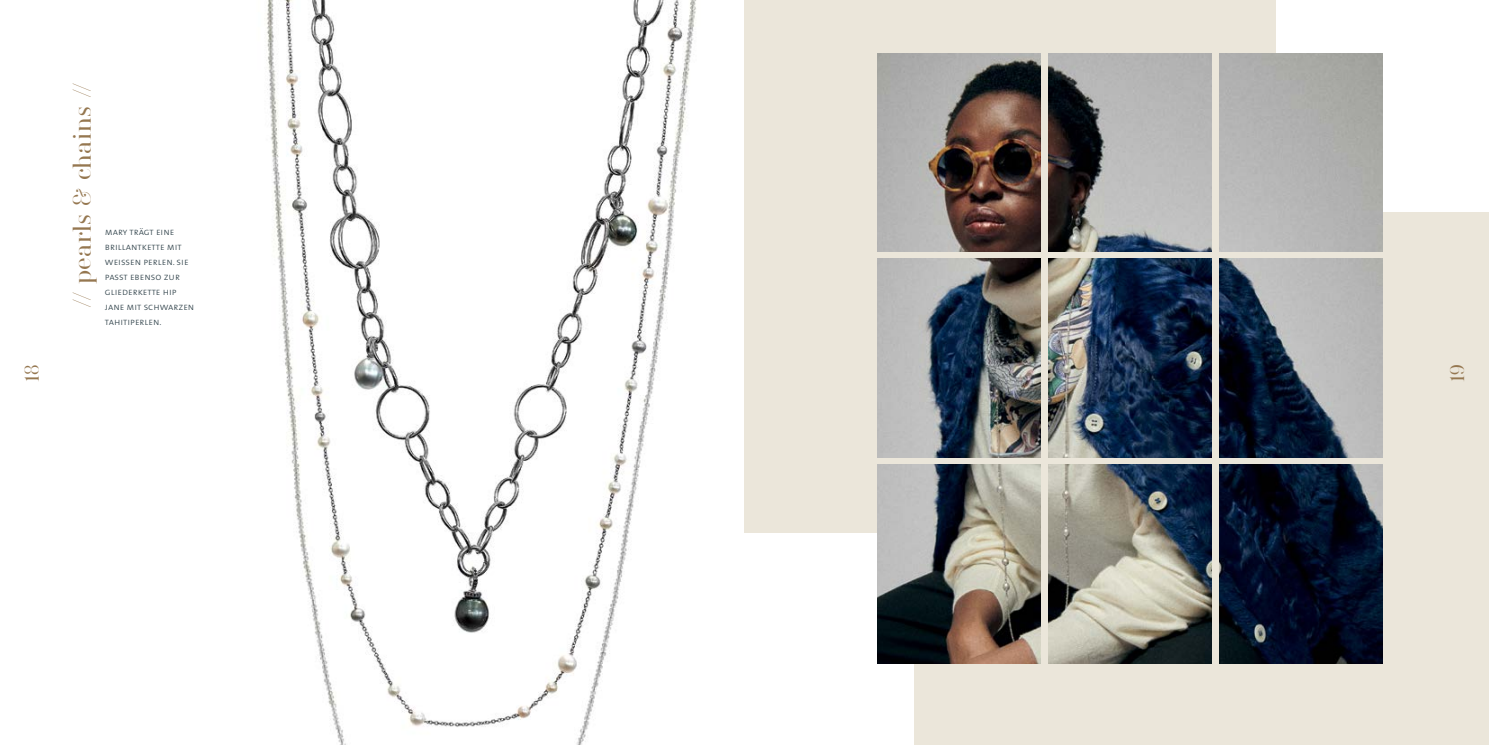
<style>
.page{position:relative;width:1489px;height:745px;background:#fff}
.page>*{position:absolute;margin:0;border:0;box-sizing:border-box;transform-origin:0 0}
.t1{font:22.5px "Silver South Serif";letter-spacing:.01em;color:#957750}
.t2{font:17.5px "Silver South Serif";color:#957750}
.t3{font:10px/15px "The Sans Light Caps";color:#33454d}
</style>
<div class="page">
<img style="left:266px;top:0;width:431px;height:744px">
<div style="left:744px;top:0;width:532px;height:531px;background:#ebe6da"></div>
<div style="left:914px;top:213px;width:574px;height:531px;background:#ebe6da"></div>
<img style="left:877px;top:53px;width:163px;height:199px">
<img style="left:1048px;top:53px;width:163px;height:199px">
<img style="left:877px;top:259px;width:163px;height:198px">
<img style="left:1048px;top:259px;width:163px;height:198px">
<img style="left:1219px;top:259px;width:163px;height:198px">
<img style="left:877px;top:464px;width:163px;height:199px">
<img style="left:1048px;top:464px;width:163px;height:199px">
<img style="left:1219px;top:464px;width:163px;height:199px">
<h1 class="t1" style="left:68px;top:307px;width:226px;rotate:-90deg">// pearls &amp; chains //</h1>
<p class="t3" style="left:105px;top:223px;width:91px">mary trägt eine brillantkette mit weissen perlen. sie passt ebenso zur gliederkette hip jane mit schwarzen tahitiperlen.</p>
<h2 class="t2" style="left:21px;top:382px;width:19px;rotate:-90deg">18</h2>
<h2 class="t2" style="left:1446px;top:382px;width:19px;rotate:-90deg">19</h2>
</div>
